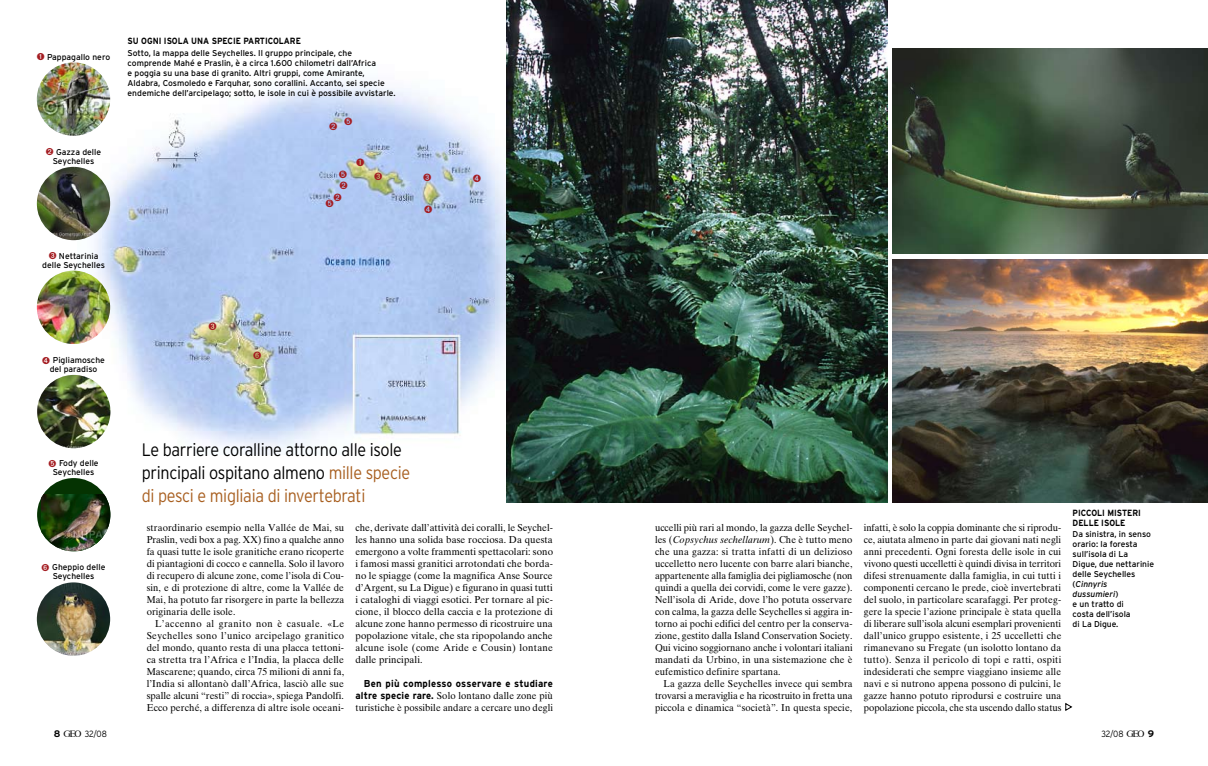
<style>
.page{position:relative;width:1208px;height:766px;background:#fff}
.page>*{position:absolute;margin:0;border:0;box-sizing:border-box;transform-origin:0 0}
.t1{font:300 18px/23px "Interstate";letter-spacing:-.02em;color:#000;scale:.9 1}
.t2{font:10px/12px "Times Ten LT Std";letter-spacing:.01em;color:#000;text-align:justify;scale:.95 1}
.t3{font:10px/12px "Times Ten LT Std";letter-spacing:.01em;color:#000;text-align:justify}
.t4{font:700 10px "Interstate";letter-spacing:.015em;color:#000;scale:.95 1}
.t5{font:700 9px/10px "Interstate";color:#000;scale:.9 1}
.t6{font:300 9px "Interstate";letter-spacing:-.01em;color:#000;scale:.9 1}
.t7{font:8.5px/10px "Interstate";color:#000;text-align:center}
.s1{color:#a41d22}
.s2{color:#a85f20}
.s3{font-family:"Interstate";font-weight:700}
.s4{font-style:italic}
.s5{font-family:"GEO Logo Font";font-weight:400;font-size:8.5px}
</style>
<div class="page">
<img style="left:79px;top:76px;width:427px;height:374px">
<img style="left:506px;top:0;width:381px;height:502px">
<svg style="left:1065px;top:703px;width:7px;height:7px"></svg>
<img style="left:37px;top:62px;width:73px;height:74px;border-radius:50%">
<img style="left:37px;top:375px;width:73px;height:73px;border-radius:50%">
<div style="left:37px;top:478px;width:73px;height:73px;background:#053302;border-radius:50%"></div>
<img style="left:41px;top:494px;width:69px;height:56px">
<img style="left:37px;top:167px;width:73px;height:73px;border-radius:50%">
<img style="left:892px;top:48px;width:316px;height:206px">
<img style="left:892px;top:259px;width:316px;height:243px">
<img style="left:37px;top:582px;width:73px;height:73px;border-radius:50%">
<img style="left:37px;top:270px;width:73px;height:74px;border-radius:50%">
<svg style="left:356px;top:158px;width:8px;height:8px"></svg>
<svg style="left:329px;top:123px;width:8px;height:7px"></svg>
<svg style="left:374px;top:172px;width:8px;height:8px"></svg>
<svg style="left:423px;top:173px;width:8px;height:8px"></svg>
<svg style="left:209px;top:322px;width:7px;height:8px"></svg>
<svg style="left:424px;top:205px;width:8px;height:8px"></svg>
<svg style="left:473px;top:174px;width:8px;height:8px"></svg>
<svg style="left:344px;top:117px;width:8px;height:8px"></svg>
<svg style="left:326px;top:170px;width:21px;height:37px"></svg>
<svg style="left:253px;top:352px;width:8px;height:7px"></svg>
<p class="t7" style="left:37px;top:51px;width:75px"><span class="s1">➊</span> Pappagallo nero</p>
<p class="t5" style="left:128px;top:36px;width:19px">SU Ogn</p>
<p class="t5" style="left:159px;top:36px;width:28px">i isolaunasp</p>
<p class="t5" style="left:223px;top:36px;width:89px">ecie particolare</p>
<p class="t7" style="left:128px;top:47px;width:269px;text-align:left">Sotto, la mappa delle Seychelles. Il gruppo principale, che comprende Mahé e Praslin, è a circa 1.600 chilometri dall’Africa<br>e poggia su una base di granito. Altri gruppi, come Amirante, Aldabra, Cosmoledo e Farquhar, sono corallini. Accanto, sei specie endemiche dell’arcipelago; sotto, le isole in cui è possibile avvistarle.</p>
<p class="t7" style="left:46px;top:147px;width:57px;line-height:9px"><span class="s1">➋</span> Gazza delle<br>Seychelles</p>
<p class="t7" style="left:42px;top:251px;width:64px;line-height:9px"><span class="s1">➌</span> Nettarinia delle Seychelles</p>
<p class="t7" style="left:42px;top:355px;width:64px;line-height:9px"><span class="s1">➍</span> Pigliamosche del paradiso</p>
<p class="t7" style="left:48px;top:458px;width:52px;line-height:9px"><span class="s1">➎</span> Fody delle<br>Seychelles</p>
<p class="t7" style="left:42px;top:562px;width:65px;line-height:9px"><span class="s1">➏</span> Gheppio delle<br>Seychelles</p>
<h1 class="t1" style="left:142px;top:437px;width:300px">Le barriere coralline attorno alle isole principali ospitano almeno <span class="s2">mille specie di pesci e migliaia di invertebrati</span></h1>
<p class="t2" style="left:147px;top:521px;width:209px">straordinario esempio nella Vallée de Mai, su Praslin, vedi box a pag. XX) fino a qualche anno fa quasi tutte le isole granitiche erano ricoperte di piantagioni di cocco e cannella. Solo il lavoro di recupero di alcune zone, come l’isola di Cou&shy;sin, e di protezione di altre, come la Vallée de Mai, ha potuto far risorgere in parte la bellezza originaria delle isole.</p>
<p class="t2" style="left:147px;top:617px;width:209px;text-indent:9px">L’accenno al granito non è casuale. «Le Seychelles sono l’unico arcipelago granitico del mondo, quanto resta di una placca tettoni&shy;ca stretta tra l’Africa e l’India, la placca delle Mascarene; quando, circa 75 milioni di anni fa, l’India si allontanò dall’Africa, lasciò alle sue spalle alcuni “resti” di roccia», spiega Pandolfi.<br>Ecco perché, a differenza di altre isole oceani-</p>
<p class="t3" style="left:355px;top:521px;width:199px">che, derivate dall’attività dei coralli, le Seychel&shy;les hanno una solida base rocciosa. Da questa emergono a volte frammenti spettacolari: sono i famosi massi granitici arrotondati che borda&shy;no le spiagge (come la magnifica Anse Source d’Argent, su La Digue) e figurano in quasi tutti i cataloghi di viaggi esotici. Per tornare al pic&shy;cione, il blocco della caccia e la protezione di alcune zone hanno permesso di ricostruire una popolazione vitale, che sta ripopolando anche alcune isole (come Aride e Cousin) lontane dalle principali.</p>
<p class="t4" style="left:364px;top:677px;width:200px">Ben più complesso osservare e studiare</p>
<p class="t2" style="left:355px;top:689px;width:209px"><span class="s3">altre specie rare.</span> Solo lontano dalle zone più turistiche è possibile andare a cercare uno degli</p>
<p class="t2" style="left:655px;top:521px;width:209px">uccelli più rari al mondo, la gazza delle Seychel&shy;les (<span class="s4">Copsychus sechellarum</span>). Che è tutto meno che una gazza: si tratta infatti di un delizioso uccelletto nero lucente con barre alari bianche, appartenente alla famiglia dei pigliamosche (non quindi a quella dei corvidi, come le vere gazze).<br>Nell’isola di Aride, dove l’ho potuta osservare con calma, la gazza delle Seychelles si aggira in&shy;torno ai pochi edifici del centro per la conserva&shy;zione, gestito dalla Island Conservation Society.<br>Qui vicino soggiornano anche i volontari italiani mandati da Urbino, in una sistemazione che è eufemistico definire spartana.</p>
<p class="t2" style="left:655px;top:677px;width:209px;text-indent:9px">La gazza delle Seychelles invece qui sembra trovarsi a meraviglia e ha ricostruito in fretta una piccola e dinamica “società”. In questa specie,</p>
<p class="t2" style="left:864px;top:521px;width:209px">infatti, è solo la coppia dominante che si riprodu&shy;ce, aiutata almeno in parte dai giovani nati negli anni precedenti. Ogni foresta delle isole in cui vivono questi uccelletti è quindi divisa in territori difesi strenuamente dalla famiglia, in cui tutti i componenti cercano le prede, cioè invertebrati del suolo, in particolare scarafaggi. Per proteg&shy;gere la specie l’azione principale è stata quella di liberare sull’isola alcuni esemplari provenienti dall’unico gruppo esistente, i 25 uccelletti che rimanevano su Fregate (un isolotto lontano da tutto). Senza il pericolo di topi e ratti, ospiti indesiderati che sempre viaggiano insieme alle navi e si nutrono appena possono di pulcini, le gazze hanno potuto riprodursi e costruire una popolazione piccola, che sta uscendo dallo status</p>
<p class="t5" style="left:1072px;top:507px;width:77px">piccoli m isteri delle isole</p>
<p class="t7" style="left:1072px;top:529px;width:83px;text-align:left">Da sinistra, in senso orario: la foresta sull’isola di La<br>Digue, due nettarinie delle Seychelles (<span class="s4">Cinnyris dussumieri</span>)<br>e un tratto di<br>costa dell’isola<br>di La Digue.</p>
<p class="t6" style="left:64px;top:728px;width:49px"><span class="s5">g</span> 32/08</p>
<p class="t6" style="left:1101px;top:728px;width:49px">32/08 <span class="s5">g</span></p>
</div>
